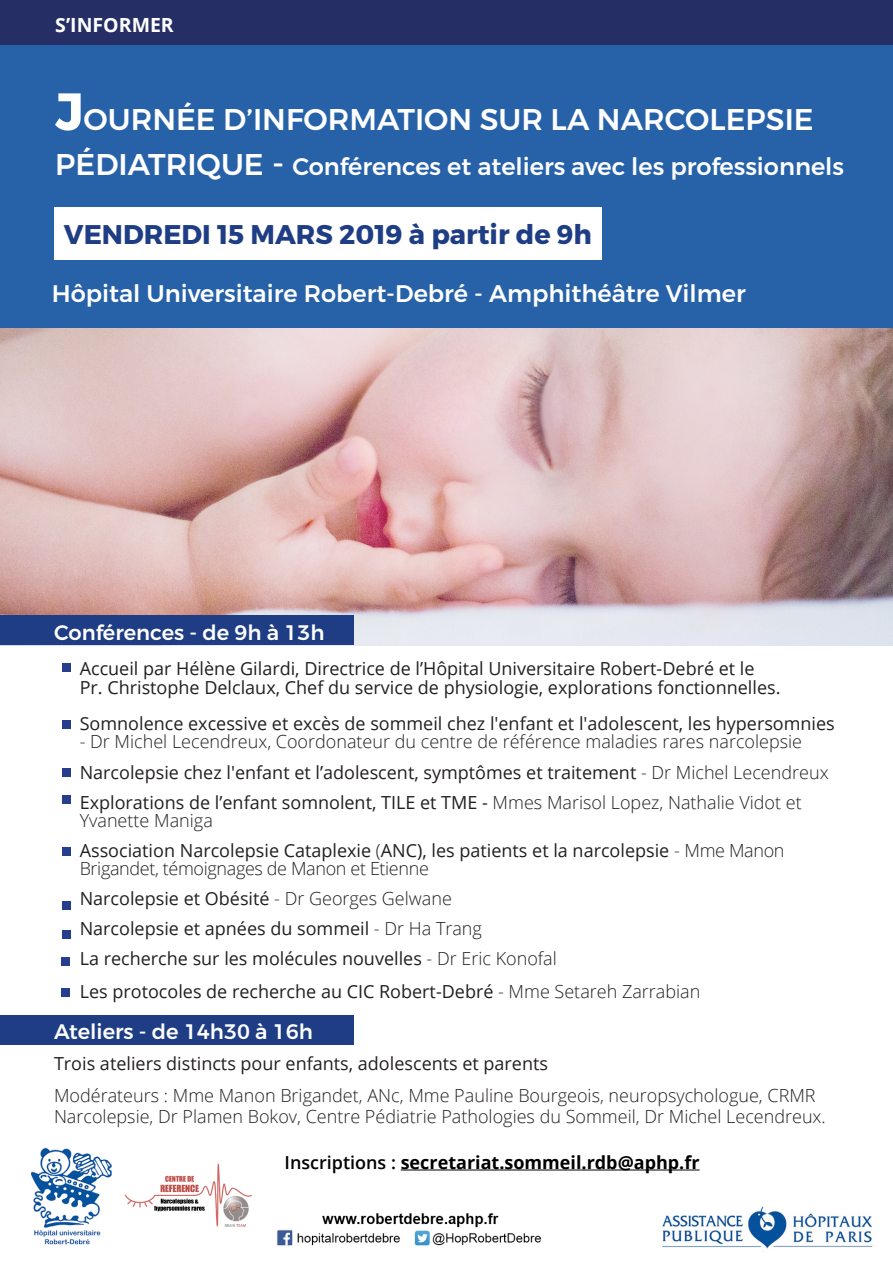
<style>
.page{position:relative;width:893px;height:1263px;background:#fff}
.page>*{position:absolute;margin:0;border:0;box-sizing:border-box;transform-origin:0 0}
.t1{font:500 30px "Montserrat";color:#fff}
.t2{font:700 27px "Montserrat";color:#1e3d84}
.t3{font:500 24px "Montserrat";color:#fff}
.t4{font:500 21px "Montserrat";color:#fff}
.t5{font:700 19.5px "Open Sans";color:#fff}
.t6{font:18px/18px "Open Sans";color:#231f20}
.t7{font:300 18px/21px "Open Sans";color:#231f20}
.t8{font:700 18px "Open Sans";color:#000}
.s1{font-weight:700;font-size:52.5px}
.s2{font-size:30px}
.s3{font-size:33px}
.s4{font-weight:300}
.s5{font-weight:400}
.s6{font-weight:600}
</style>
<div class="page">
<img style="left:0;top:327px;width:893px;height:318px">
<div style="left:0;top:0;width:893px;height:45px;background:#252f65"></div>
<div style="left:0;top:615px;width:354px;height:30px;background:#1e3d84"></div>
<div style="left:0;top:1015px;width:354px;height:30px;background:#1e3d84"></div>
<div style="left:0;top:45px;width:893px;height:282px;background:#2762a9"></div>
<div style="left:54px;top:208px;width:548px;height:52px;background:#fff"></div>
<img style="left:31px;top:1147px;width:842px;height:102px">
<hr style="left:401px;top:1169px;width:299px;height:1px;background:#000">
<div style="left:62px;top:663px;width:8px;height:9px;background:#253f8e"></div>
<div style="left:62px;top:720px;width:8px;height:9px;background:#253f8e"></div>
<div style="left:62px;top:768px;width:8px;height:9px;background:#253f8e"></div>
<div style="left:62px;top:795px;width:8px;height:9px;background:#253f8e"></div>
<div style="left:62px;top:847px;width:8px;height:8px;background:#253f8e"></div>
<div style="left:62px;top:901px;width:8px;height:8px;background:#253f8e"></div>
<div style="left:62px;top:957px;width:8px;height:9px;background:#253f8e"></div>
<div style="left:62px;top:988px;width:8px;height:9px;background:#253f8e"></div>
<div style="left:62px;top:930px;width:8px;height:8px;background:#253f8e"></div>
<img style="left:117px;top:1161px;width:140px;height:78px">
<p class="t5" style="left:55px;top:12px;width:120px">S’INFORMER</p>
<p class="t1" style="left:55px;top:101px;width:760px"><span class="s1">J</span>OURNÉE D’INFORMATION SUR LA NARCOLEPSIE</p>
<p class="t3" style="left:55px;top:152px;width:790px"><span class="s2">PÉDIATRIQUE</span> <span class="s3">-</span> Conférences et ateliers avec les professionnels</p>
<p class="t2" style="left:64px;top:217px;width:529px">VENDREDI 15 MARS 2019 à partir de 9h</p>
<p class="t3" style="left:52px;top:279px;width:695px">Hôpital Universitaire Robert-Debré - Amphithéâtre Vilmer</p>
<p class="t4" style="left:54px;top:619px;width:272px">Conférences - de 9h à 13h</p>
<p class="t6" style="left:80px;top:659px;width:676px">Accueil par Hélène Gilardi, Directrice de l’Hôpital Universitaire Robert-Debré et le</p>
<p class="t6" style="left:80px;top:678px;width:702px">Pr. Christophe Delclaux, Chef du service de physiologie, explorations fonctionnelles.</p>
<p class="t6" style="left:80px;top:714px;width:757px">Somnolence excessive et excès de sommeil chez l'enfant et l'adolescent, les hypersomnies</p>
<p class="t7" style="left:80px;top:731px;width:724px">- Dr Michel Lecendreux, Coordonateur du centre de référence maladies rares narcolepsie</p>
<p class="t6" style="left:80px;top:762px;width:750px">Narcolepsie chez l'enfant et l’adolescent, symptômes et traitement <span class="s4">- Dr Michel Lecendreux</span></p>
<p class="t7" style="left:80px;top:792px;width:724px;line-height:18px"><span class="s5">Explorations de l’enfant somnolent, TILE et TME -</span> Mmes Marisol Lopez, Nathalie Vidot et<br>Yvanette Maniga</p>
<p class="t6" style="left:80px;top:840px;width:706px">Association Narcolepsie Cataplexie <span class="s4">(</span>ANC), les patients et la narcolepsie <span class="s4">- Mme Manon<br>Brigandet, témoignages de Manon et Etienne</span></p>
<p class="t6" style="left:80px;top:888px;width:374px">Narcolepsie et Obésité <span class="s4">- Dr Georges Gelwane</span></p>
<p class="t6" style="left:80px;top:918px;width:404px">Narcolepsie et apnées du sommeil <span class="s4">- Dr Ha Trang</span></p>
<p class="t6" style="left:80px;top:948px;width:479px">La recherche sur les molécules nouvelles <span class="s4">- Dr Eric Konofal</span></p>
<p class="t6" style="left:80px;top:982px;width:622px">Les protocoles de recherche au CIC Robert-Debré <span class="s4">- Mme Setareh Zarrabian</span></p>
<p class="t4" style="left:54px;top:1019px;width:260px">Ateliers - de 14h30 à 16h</p>
<p class="t6" style="left:54px;top:1054px;width:496px">Trois ateliers distincts pour enfants, adolescents et parents</p>
<p class="t7" style="left:54px;top:1084px;width:773px">Modérateurs : Mme Manon Brigandet, ANc, Mme Pauline Bourgeois, neuropsychologue, CRMR<br>Narcolepsie, Dr Plamen Bokov, Centre Pédiatrie Pathologies du Sommeil, Dr Michel Lecendreux.</p>
<p class="t8" style="left:285px;top:1149px;width:417px"><span class="s6">Inscriptions :</span> secretariat.sommeil.rdb@aphp.fr</p>
</div>
